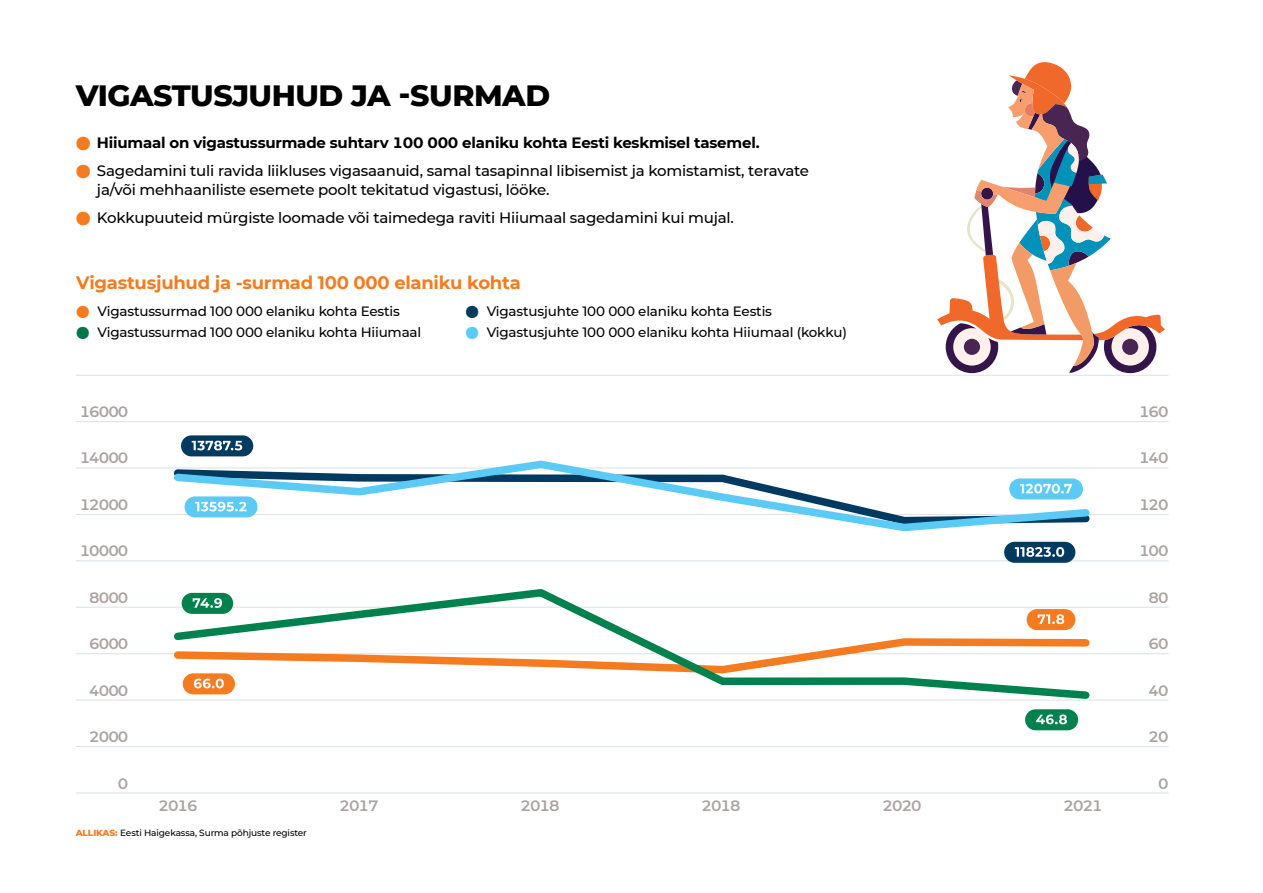
<style>
.page{position:relative;width:1263px;height:893px;background:#fff}
.page>*{position:absolute;margin:0;border:0;box-sizing:border-box;transform-origin:0 0}
.t1{font:800 30px "Montserrat";letter-spacing:-.015em;color:#000}
.t2{font:700 18px "Montserrat";letter-spacing:-.015em;color:#f47b20}
.t3{font:500 15px/19.5px "Montserrat";letter-spacing:-.015em;color:#000}
.t4{font:600 15px "Montserrat";letter-spacing:-.065em;color:#a9a3a1}
.t5{font:700 15px "Montserrat";letter-spacing:-.015em;color:#000}
.t6{font:500 13.5px "Montserrat";letter-spacing:-.015em;color:#000}
.t7{font:500 9px "Montserrat";letter-spacing:-.015em;color:#000}
.s1{font-family:"Core Sans N";color:#f47b20}
.s2{font-family:"Core Sans N";font-weight:700;color:#f47b20}
.s3{font-family:"Core Sans N";font-weight:700;color:#007749}
.s4{font-family:"Core Sans N";font-weight:700;color:#003b5c}
.s5{font-family:"Core Sans N";font-weight:700;color:#5bcbf5}
.s6{font-weight:800;color:#f47b20}
</style>
<div class="page">
<svg style="left:937px;top:62px;width:228px;height:312px"></svg>
<hr style="left:76px;top:746px;width:1092px;height:1px;background:#dfe4e8">
<hr style="left:76px;top:699px;width:1092px;height:2px;background:#dfe4e8">
<hr style="left:76px;top:653px;width:1092px;height:1px;background:#dfe4e8">
<hr style="left:76px;top:607px;width:1092px;height:1px;background:#dfe4e8">
<hr style="left:76px;top:560px;width:1092px;height:1px;background:#dfe4e8">
<hr style="left:76px;top:514px;width:1092px;height:1px;background:#dfe4e8">
<hr style="left:76px;top:467px;width:1092px;height:2px;background:#dfe4e8">
<hr style="left:76px;top:421px;width:1092px;height:1px;background:#dfe4e8">
<hr style="left:76px;top:375px;width:1092px;height:1px;background:#dfe4e8">
<hr style="left:76px;top:792px;width:1092px;height:1px;background:#dfe4e8">
<svg style="left:170px;top:460px;width:924px;height:72px"></svg>
<svg style="left:169px;top:589px;width:925px;height:112px"></svg>
<svg style="left:181px;top:435px;width:72px;height:21px;background:#396683"></svg>
<svg style="left:1004px;top:542px;width:71px;height:21px"></svg>
<svg style="left:185px;top:496px;width:72px;height:21px;background:#7fd6f7"></svg>
<svg style="left:1009px;top:478px;width:74px;height:21px;background:#80d6f7"></svg>
<svg style="left:170px;top:593px;width:923px;height:101px"></svg>
<svg style="left:1025px;top:709px;width:53px;height:21px"></svg>
<h1 class="t1" style="left:76px;top:73px;width:476px">VIGASTUSJUHUD JA -SURMAD</h1>
<p class="t5" style="left:76px;top:132px;width:685px"><span class="s1">●</span> Hiiumaal on vigastussurmade suhtarv 100 000 elaniku kohta Eesti keskmisel tasemel.</p>
<p class="t3" style="left:97px;top:160px;width:714px;text-indent:-21px"><span class="s2">●</span> Sagedamini tuli ravida liikluses vigasaanuid, samal tasapinnal libisemist ja komistamist, teravate ja/või mehhaaniliste esemete poolt tekitatud vigastusi, lööke.</p>
<p class="t3" style="left:76px;top:208px;width:660px"><span class="s2">●</span> Kokkupuuteid mürgiste loomade või taimedega raviti Hiiumaal sagedamini kui mujal.</p>
<p class="t2" style="left:76px;top:269px;width:446px">Vigastusjuhud ja -surmad 100 000 elaniku kohta</p>
<p class="t6" style="left:76px;top:301px;width:325px"><span class="s2">●</span> Vigastussurmad 100 000 elaniku kohta Eestis</p>
<p class="t6" style="left:76px;top:322px;width:346px"><span class="s3">●</span> Vigastussurmad 100 000 elaniku kohta Hiiumaal</p>
<p class="t4" style="left:80px;top:401px;width:50px">16000</p>
<p class="t4" style="left:80px;top:447px;width:50px">14000</p>
<p class="t4" style="left:80px;top:494px;width:50px">12000</p>
<p class="t4" style="left:80px;top:540px;width:50px">10000</p>
<p class="t4" style="left:89px;top:587px;width:41px">8000</p>
<p class="t4" style="left:89px;top:633px;width:41px">6000</p>
<p class="t4" style="left:89px;top:680px;width:41px">4000</p>
<p class="t4" style="left:89px;top:726px;width:41px">2000</p>
<p class="t4" style="left:118px;top:773px;width:12px">0</p>
<p class="t6" style="left:465px;top:301px;width:308px"><span class="s4">●</span> Vigastusjuhte 100 000 elaniku kohta Eestis</p>
<p class="t6" style="left:465px;top:322px;width:383px"><span class="s5">●</span> Vigastusjuhte 100 000 elaniku kohta Hiiumaal (kokku)</p>
<p class="t4" style="left:159px;top:795px;width:41px">2016</p>
<p class="t4" style="left:340px;top:795px;width:41px">2017</p>
<p class="t4" style="left:520px;top:795px;width:41px">2018</p>
<p class="t4" style="left:701px;top:795px;width:41px">2018</p>
<p class="t4" style="left:882px;top:795px;width:41px">2020</p>
<p class="t4" style="left:1063px;top:795px;width:41px">2021</p>
<p class="t7" style="left:76px;top:827px;width:233px"><span class="s6">ALLIKAS:</span> Eesti Haigekassa, Surma põhjuste register</p>
<p class="t4" style="left:1139px;top:401px;width:31px">160</p>
<p class="t4" style="left:1139px;top:447px;width:31px">140</p>
<p class="t4" style="left:1139px;top:494px;width:31px">120</p>
<p class="t4" style="left:1139px;top:540px;width:31px">100</p>
<p class="t4" style="left:1148px;top:587px;width:22px">80</p>
<p class="t4" style="left:1148px;top:633px;width:22px">60</p>
<p class="t4" style="left:1148px;top:680px;width:22px">40</p>
<p class="t4" style="left:1148px;top:726px;width:22px">20</p>
<p class="t4" style="left:1158px;top:773px;width:12px">0</p>
</div>
